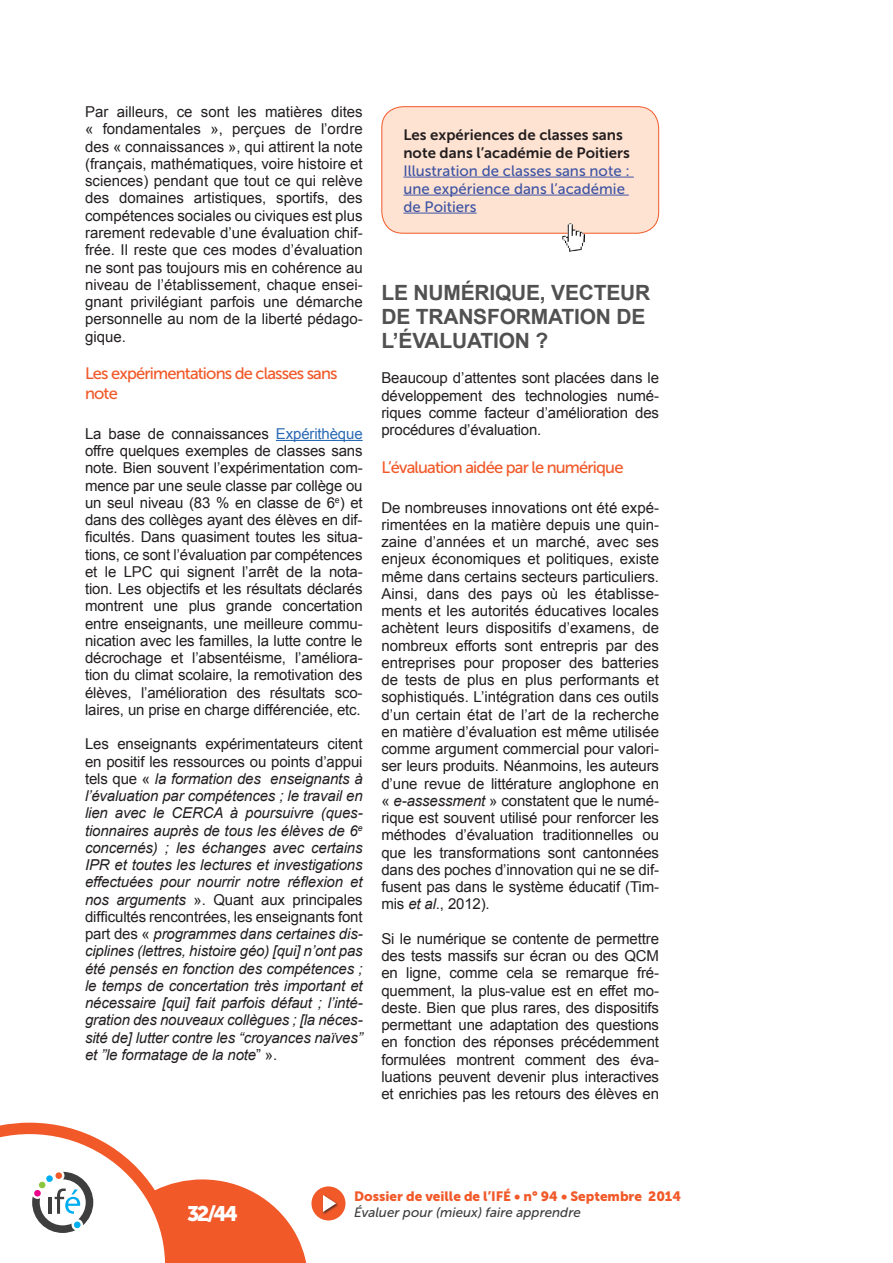
<style>
.page{position:relative;width:893px;height:1263px;background:#fff}
.page>*{position:absolute;margin:0;border:0;box-sizing:border-box;transform-origin:0 0}
.t1{font:700 21px/24.2px "Arial";letter-spacing:-.01em;color:#515151}
.t2{font:21px "Museo Sans 900";color:#fff}
.t3{font:16.5px/19.8px "Museo Sans 500";letter-spacing:-.05em;color:#f15929}
.t4{font:15px/17.2px "Arial";letter-spacing:-.01em;color:#231f20;text-align:justify}
.t5{font:italic 15px/17.2px "Arial";letter-spacing:-.01em;color:#231f20;text-align:justify}
.t6{font:15px/18px "Museo Sans 500";color:#3d54a4}
.t7{font:15px/18px "Museo Sans 700";color:#231f20}
.t8{font:13.5px "Museo Sans 900";color:#f15929}
.t9{font:italic 13.5px "Museo Sans 500";color:#3e3e3f}
.s1{color:#2a6ab4}
.s2{font-style:normal}
.s3{font-style:italic}
</style>
<div class="page">
<div style="left:311px;top:1186px;width:34px;height:34px;background:#f15929;border-radius:50%"></div>
<div style="left:322px;top:1194px;width:17px;height:21px;background:#231f20;opacity:.75"></div>
<svg style="left:323px;top:1195px;width:13px;height:17px"></svg>
<svg style="left:0;top:1123px;width:306px;height:140px"></svg>
<div style="left:39px;top:1181px;width:7px;height:7px;background:#8bc63e;border-radius:50%"></div>
<div style="left:46px;top:1175px;width:7px;height:7px;background:#00aeef;border-radius:50%"></div>
<div style="left:55px;top:1172px;width:7px;height:7px;background:#f15929;border-radius:50%"></div>
<div style="left:74px;top:1221px;width:7px;height:7px;background:#00aeef;border-radius:50%"></div>
<div style="left:34px;top:1190px;width:7px;height:7px;background:#ed028c;border-radius:50%"></div>
<hr style="left:276px;top:440px;width:87px;height:1px;background:#2a6ab4">
<div style="left:382px;top:107px;width:277px;height:126px;background:#fee2d2;border-radius:21px"></div>
<hr style="left:403px;top:177px;width:231px;height:1px;background:#3d54a4">
<hr style="left:403px;top:195px;width:226px;height:1px;background:#3d54a4">
<hr style="left:403px;top:213px;width:74px;height:1px;background:#3d54a4">
<div style="left:381px;top:106px;width:278px;height:128px;border:1px solid #f15929;border-radius:21px"></div>
<img style="left:563px;top:223px;width:21px;height:28px">
<p class="t4" style="left:85px;top:103px;width:279px">Par ailleurs, ce sont les matières dites « fondamentales », perçues de l’ordre des « connaissances », qui attirent la note (français, mathématiques, voire histoire et sciences) pendant que tout ce qui relève des domaines artistiques, sportifs, des compétences sociales ou civiques est plus rarement redevable d’une évaluation chif&shy;frée. Il reste que ces modes d’évaluation ne sont pas toujours mis en cohérence au niveau de l’établissement, chaque ensei&shy;gnant privilégiant parfois une démarche personnelle au nom de la liberté pédago&shy;gique.</p>
<p class="t3" style="left:85px;top:364px;width:254px">Les expérimentations de classes sans note</p>
<p class="t4" style="left:85px;top:425px;width:279px">La base de connaissances <span class="s1">Expérithèque </span>offre quelques exemples de classes sans note. Bien souvent l’expérimentation com&shy;mence par une seule classe par collège ou un seul niveau (83 % en classe de 6<sup>e</sup>) et dans des collèges ayant des élèves en dif&shy;ficultés. Dans quasiment toutes les situa&shy;tions, ce sont l’évaluation par compétences et le LPC qui signent l’arrêt de la nota&shy;tion. Les objectifs et les résultats déclarés montrent une plus grande concertation entre enseignants, une meilleure commu&shy;nication avec les familles, la lutte contre le décrochage et l’absentéisme, l’améliora&shy;tion du climat scolaire, la remotivation des élèves, l’amélioration des résultats sco&shy;laires, un prise en charge différenciée, etc.</p>
<p class="t5" style="left:85px;top:736px;width:279px"><span class="s2">Les enseignants expérimentateurs citent en positif les ressources ou points d’appui tels que «</span> la formation des enseignants à l’évaluation par compétences ; le travail en lien avec le CERCA à poursuivre (ques&shy;tionnaires auprès de tous les élèves de 6<sup>e </sup>concernés) ; les échanges avec certains IPR et toutes les lectures et investigations effectuées pour nourrir notre réflexion et nos arguments <span class="s2">». Quant aux principales difficultés rencontrées, les enseignants font part des «</span> programmes dans certaines dis&shy;ciplines (lettres, histoire géo) [qui] n’ont pas été pensés en fonction des compétences ; le temps de concertation très important et nécessaire [qui] fait parfois défaut ; l’inté&shy;gration des nouveaux collègues ; [la néces&shy;sité de] lutter contre les “croyances naïves” et ”le formatage de la note<span class="s2">” ».</span></p>
<p class="t7" style="left:403px;top:125px;width:228px">Les expériences de classes sans note dans l’académie de Poitiers</p>
<p class="t6" style="left:403px;top:161px;width:228px">Illustration de classes sans note : une expérience dans l’académie de Poitiers</p>
<h1 class="t1" style="left:381px;top:281px;width:270px">LE NUMÉRIQUE, VECTEUR<br>DE TRANSFORMATION DE<br>L’ÉVALUATION ?</h1>
<p class="t4" style="left:381px;top:370px;width:279px">Beaucoup d’attentes sont placées dans le développement des technologies numé&shy;riques comme facteur d’amélioration des procédures d’évaluation.</p>
<p class="t3" style="left:381px;top:457px;width:244px">L’évaluation aidée par le numérique</p>
<p class="t4" style="left:381px;top:499px;width:279px">De nombreuses innovations ont été expé&shy;rimentées en la matière depuis une quin&shy;zaine d’années et un marché, avec ses enjeux économiques et politiques, existe même dans certains secteurs particuliers.<br>Ainsi, dans des pays où les établisse&shy;ments et les autorités éducatives locales achètent leurs dispositifs d’examens, de nombreux efforts sont entrepris par des entreprises pour proposer des batteries de tests de plus en plus performants et sophistiqués. L’intégration dans ces outils d’un certain état de l’art de la recherche en matière d’évaluation est même utilisée comme argument commercial pour valori&shy;ser leurs produits. Néanmoins, les auteurs d’une revue de littérature anglophone en « <span class="s3">e-assessment</span> » constatent que le numé&shy;rique est souvent utilisé pour renforcer les méthodes d’évaluation traditionnelles ou que les transformations sont cantonnées dans des poches d’innovation qui ne se dif&shy;fusent pas dans le système éducatif (Tim&shy;mis <span class="s3">et al</span>., 2012).</p>
<p class="t4" style="left:381px;top:930px;width:279px">Si le numérique se contente de permettre des tests massifs sur écran ou des QCM en ligne, comme cela se remarque fré&shy;quemment, la plus-value est en effet mo&shy;deste. Bien que plus rares, des dispositifs permettant une adaptation des questions en fonction des réponses précédemment formulées montrent comment des éva&shy;luations peuvent devenir plus interactives et enrichies pas les retours des élèves en</p>
<p class="t8" style="left:354px;top:1188px;width:328px">Dossier de veille de l’IFÉ • n° 94 • Septembre 2014</p>
<h1 class="t2" style="left:187px;top:1202px;width:53px">32/44</h1>
<p class="t9" style="left:354px;top:1205px;width:228px">Évaluer pour (mieux) faire apprendre</p>
</div>
